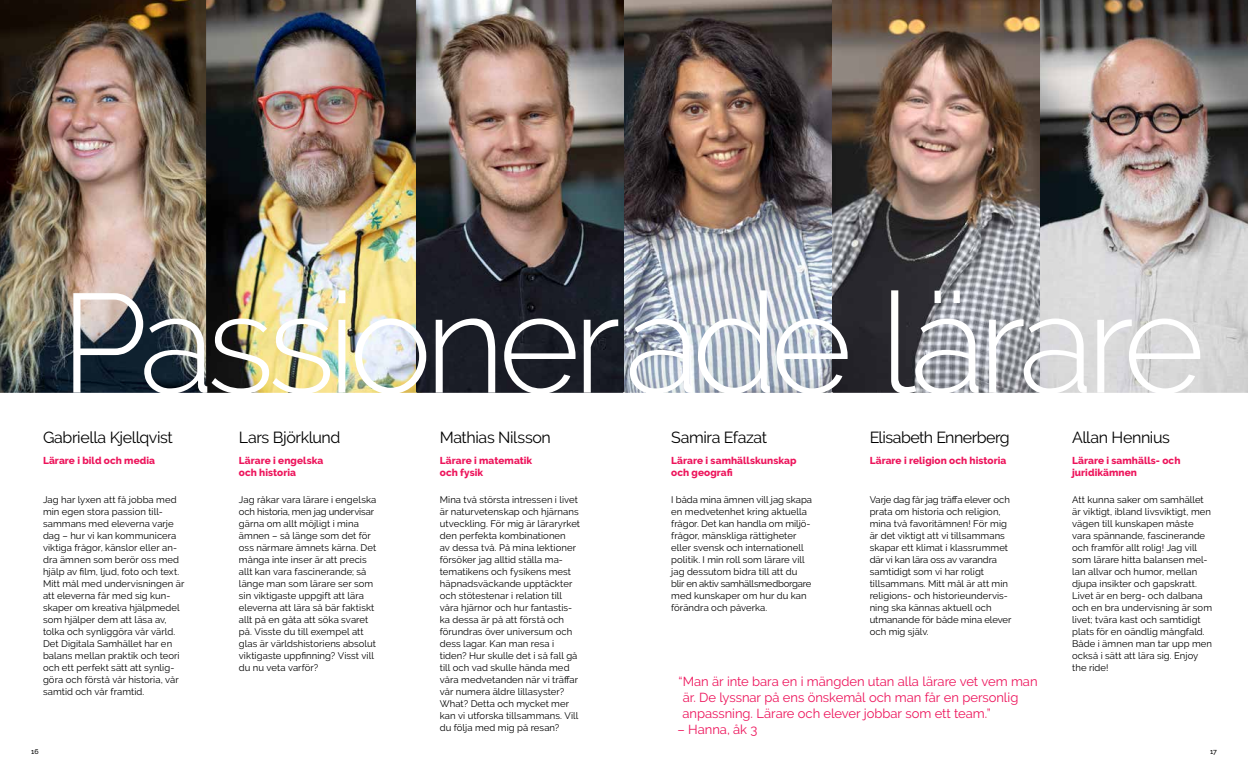
<style>
.page{position:relative;width:1248px;height:780px;background:#fff}
.page>*{position:absolute;margin:0;border:0;box-sizing:border-box;transform-origin:0 0}
.t1{font:300 140px "Raleway";letter-spacing:-.055em;color:#fff}
.t2{font:16px "Raleway";letter-spacing:-.025em;color:#000}
.t3{font:13px/16px "Raleway";letter-spacing:-.005em;color:#ed145b}
.t4{font:800 10px/12px "Raleway";letter-spacing:.005em;color:#ed145b}
.t5{font:9.5px/12px "Raleway";letter-spacing:.005em;color:#000}
.t6{font:500 7px "Raleway";color:#000}
</style>
<div class="page">
<img style="left:1039px;top:0;width:208px;height:393px">
<img style="left:0;top:0;width:206px;height:393px">
<img style="left:422px;top:0;width:617px;height:393px">
<img style="left:206px;top:0;width:216px;height:393px">
<h1 class="t1" style="left:60px;top:261px;width:1145px">Passionerade lärare</h1>
<h2 class="t2" style="left:440px;top:428px;width:113px">Mathias Nilsson</h2>
<p class="t4" style="left:440px;top:455px;width:94px">Lärare i matematik och fysik</p>
<p class="t5" style="left:440px;top:494px;width:142px">Mina två största intressen i livet är naturvetenskap och hjärnans utveckling. För mig är läraryrket den perfekta kombinationen<br>av dessa två. På mina lektioner försöker jag alltid ställa ma&shy;tematikens och fysikens mest häpnadsväckande upptäckter och stötestenar i relation till våra hjärnor och hur fantastis&shy;ka dessa är på att förstå och förundras över universum och dess lagar. Kan man resa i tiden? Hur skulle det i så fall gå till och vad skulle hända med våra medvetanden när vi träffar vår numera äldre lillasyster?<br>What? Detta och mycket mer kan vi utforska tillsammans. Vill du följa med mig på resan?</p>
<h2 class="t2" style="left:671px;top:428px;width:97px">Samira Efazat</h2>
<p class="t4" style="left:671px;top:455px;width:127px">Lärare i samhällskunskap och geografi</p>
<p class="t5" style="left:671px;top:494px;width:142px">I båda mina ämnen vill jag skapa en medvetenhet kring aktuella frågor. Det kan handla om miljö- frågor, mä nskliga rättigheter eller svensk och internationell politik. I min roll som lä rare vill jag dessutom bidra till att du blir en aktiv samhällsmedborgare med kunskaper om hur du kan fö rä ndra och påverka.</p>
<h2 class="t2" style="left:43px;top:428px;width:131px">Gabriella Kjellqvist</h2>
<p class="t4" style="left:43px;top:455px;width:114px">Lärare i bild och media</p>
<p class="t5" style="left:43px;top:494px;width:143px">Jag har lyxen att få jobba med min egen stora passion till&shy;sammans med eleverna varje dag – hur vi kan kommunicera viktiga frågor, känslor eller an&shy;dra ämnen som berör oss med hjälp av film, ljud, foto och text.<br>Mitt mål med undervisningen är att eleverna får med sig kun&shy;skaper om kreativa hjälpmedel som hjälper dem att läsa av, tolka och synliggöra vår värld.<br>Det Digitala Samhället har en balans mellan praktik och teori och ett perfekt sätt att synlig&shy;göra och förstå vår historia, vår samtid och vår framtid.</p>
<h2 class="t2" style="left:239px;top:428px;width:103px">Lars Björklund</h2>
<p class="t4" style="left:239px;top:455px;width:86px">Lärare i engelska och historia</p>
<p class="t5" style="left:239px;top:494px;width:139px">Jag råkar vara lärare i engelska och historia, men jag undervisar gärna om allt möjligt i mina ämnen – så länge som det för oss närmare ämnets kärna. Det många inte inser är att precis allt kan vara fascinerande; så länge man som lärare ser som sin viktigaste uppgift att lä ra eleverna att lä ra så bä r faktiskt allt på en gåta att sö ka svaret på . Visste du till exempel att glas ä r vä rldshistoriens absolut viktigaste uppfinning? Visst vill du nu veta varfö r?</p>
<h2 class="t2" style="left:869px;top:428px;width:141px">Elisabeth Ennerberg</h2>
<p class="t4" style="left:869px;top:455px;width:138px">Lärare i religion och historia</p>
<p class="t5" style="left:869px;top:494px;width:143px">Varje dag får jag träffa elever och prata om historia och religion, mina två favoritämnen! För mig är det viktigt att vi tillsammans skapar ett klimat i klassrummet där vi kan lära oss av varandra samtidigt som vi har roligt tillsammans. Mitt mål är att min religions- och historieundervis&shy;ning ska kännas aktuell och utmanande för både mina elever och mig själv.</p>
<h2 class="t2" style="left:1071px;top:428px;width:99px">Allan Hennius</h2>
<p class="t4" style="left:1071px;top:455px;width:110px">Lärare i samhälls- och juridikämnen</p>
<p class="t5" style="left:1071px;top:494px;width:141px">Att kunna saker om samhället är viktigt, ibland livsviktigt, men vägen till kunskapen måste vara spännande, fascinerande och framför allt rolig! Jag vill som lärare hitta balansen mel&shy;lan allvar och humor, mellan djupa insikter och gapskratt.<br>Livet är en berg- och dalbana och en bra undervisning är som livet; tvära kast och samtidigt plats för en oändlig mångfald.<br>Både i ämnen man tar upp men också i sätt att lära sig. Enjoy the ride!</p>
<h3 class="t3" style="left:682px;top:673px;width:356px;text-indent:-4px">“Man är inte bara en i mängden utan alla lärare vet vem man är. De lyssnar på ens önskemål och man får en personlig anpassning. Lärare och elever jobbar som ett team.”</h3>
<h3 class="t3" style="left:677px;top:721px;width:81px">– Hanna, åk 3</h3>
<p class="t6" style="left:31px;top:747px;width:9px">16</p>
<p class="t6" style="left:1209px;top:747px;width:8px">17</p>
</div>
